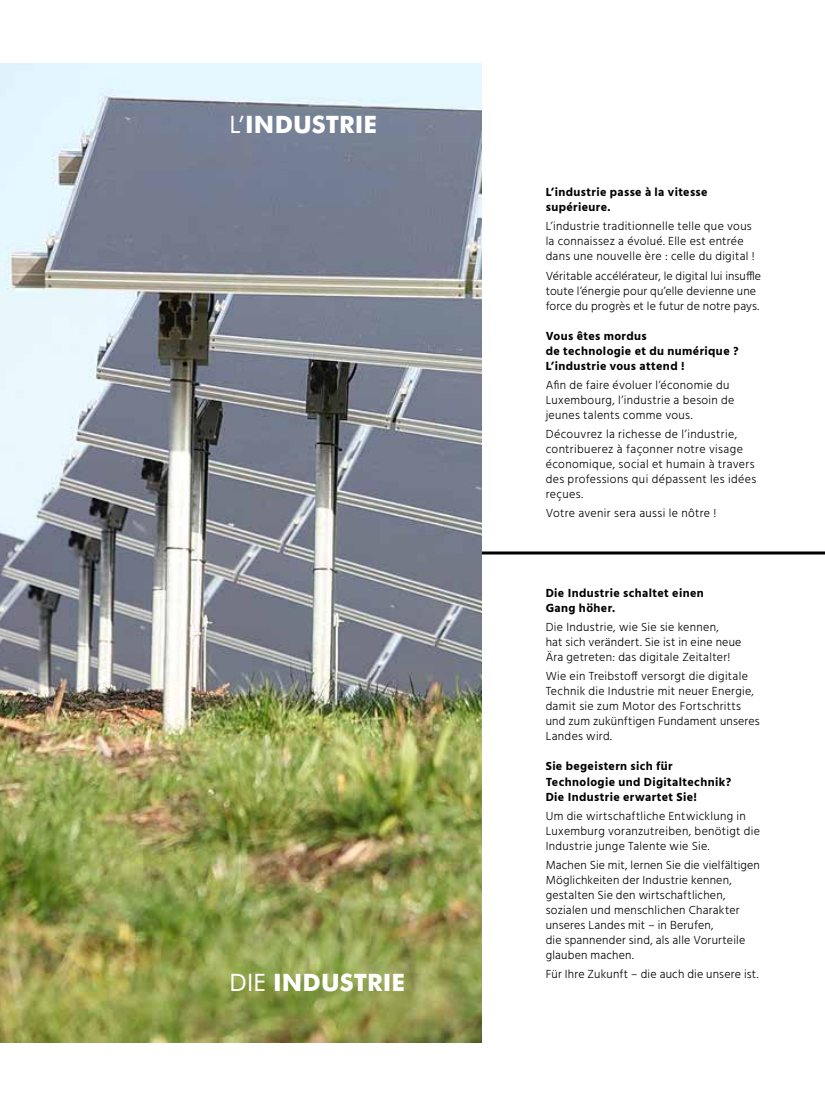
<style>
.page{position:relative;width:825px;height:1106px;background:#fff}
.page>*{position:absolute;margin:0;border:0;box-sizing:border-box;transform-origin:0 0}
.t1{font:700 24px "Futura BT";letter-spacing:.005em;color:#fff}
.t2{font:300 12px/15px "Hind";letter-spacing:.02em;color:#000}
.t3{font:700 12px/15px "Hind";letter-spacing:.03em;color:#000}
.s1{font-weight:400}
</style>
<div class="page">
<hr style="left:0;top:551px;width:825px;height:3px;background:#000">
<img style="left:0;top:64px;width:482px;height:978px">
<h1 class="t1" style="left:230px;top:109px;width:149px"><span class="s1">L’</span>INDUSTRIE</h1>
<h1 class="t1" style="left:230px;top:967px;width:177px"><span class="s1">DIE</span> INDUSTRIE</h1>
<p class="t3" style="left:546px;top:184px;width:163px">L’industrie passe à la vitesse supérieure.</p>
<p class="t2" style="left:546px;top:220px;width:210px">L’industrie traditionnelle telle que vous la connaissez a évolué. Elle est entrée dans une nouvelle ère : celle du digital !</p>
<p class="t2" style="left:546px;top:269px;width:217px">Véritable accélérateur, le digital lui insuffle toute l’énergie pour qu’elle devienne une force du progrès et le futur de notre pays.</p>
<p class="t3" style="left:546px;top:328px;width:194px">Vous êtes mordus<br>de technologie et du numérique ?<br>L’industrie vous attend !</p>
<p class="t2" style="left:546px;top:378px;width:190px">Afin de faire évoluer l’économie du<br>Luxembourg, l’industrie a besoin de jeunes talents comme vous.</p>
<p class="t2" style="left:546px;top:427px;width:212px">Découvrez la richesse de l’industrie, contribuerez à façonner notre visage économique, social et humain à travers des professions qui dépassent les idées reçues.</p>
<p class="t2" style="left:546px;top:507px;width:172px">Votre avenir sera aussi le nôtre !</p>
<p class="t3" style="left:546px;top:585px;width:160px">Die Industrie schaltet einen<br>Gang höher.</p>
<p class="t2" style="left:546px;top:620px;width:197px">Die Industrie, wie Sie sie kennen,<br>hat sich verändert. Sie ist in eine neue<br>Ära getreten: das digitale Zeitalter!</p>
<p class="t2" style="left:546px;top:670px;width:216px">Wie ein Treibstoff versorgt die digitale Technik die Industrie mit neuer Energie, damit sie zum Motor des Fortschritts und zum zukünftigen Fundament unseres Landes wird.</p>
<p class="t3" style="left:546px;top:759px;width:187px">Sie begeistern sich für<br>Technologie und Digitaltechnik?<br>Die Industrie erwartet Sie!</p>
<p class="t2" style="left:546px;top:809px;width:216px">Um die wirtschaftliche Entwicklung in<br>Luxemburg voranzutreiben, benötigt die<br>Industrie junge Talente wie Sie.</p>
<p class="t2" style="left:546px;top:858px;width:216px">Machen Sie mit, lernen Sie die vielfältigen Möglichkeiten der Industrie kennen, gestalten Sie den wirtschaftlichen, sozialen und menschlichen Charakter unseres Landes mit – in Berufen,<br>die spannender sind, als alle Vorurteile glauben machen.</p>
<p class="t2" style="left:546px;top:967px;width:214px">Für Ihre Zukunft – die auch die unsere ist.</p>
</div>
